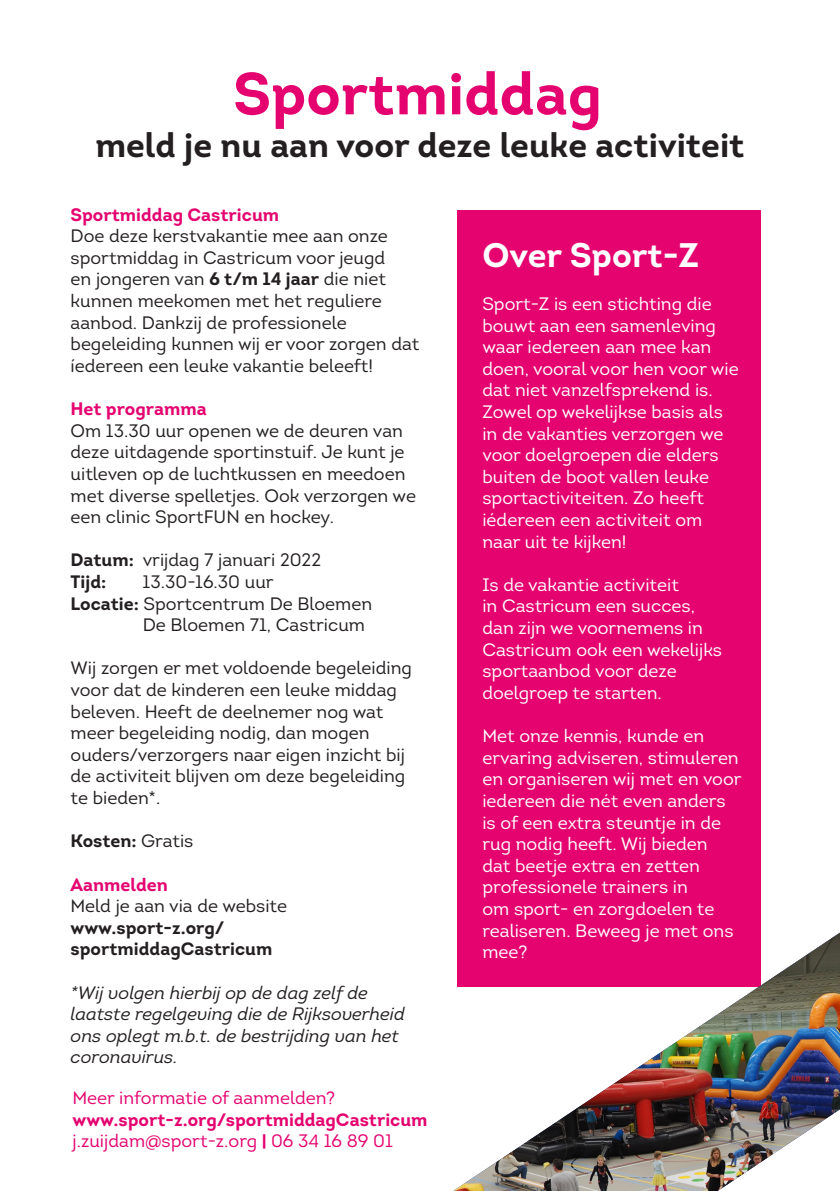
<style>
.page{position:relative;width:840px;height:1191px;background:#fff}
.page>*{position:absolute;margin:0;border:0;box-sizing:border-box;transform-origin:0 0}
.t1{font:700 59px "Intro";color:#e4036f}
.t2{font:700 34px "Intro";color:#231f20}
.t3{font:700 34px "Intro";color:#fff}
.t4{font:18px/21.6px "Intro";color:#231f20}
.t5{font:18px/21.6px "Intro";color:#fff}
.t6{font:italic 18px/21.6px "Intro";color:#231f20}
.t7{font:700 18px "Intro";color:#e4036f}
.t8{font:700 18px/21.6px "Intro";color:#231f20}
.t9{font:18px "Intro";color:#e4036f}
.s1{font-weight:700}
.s2{font-weight:400}
</style>
<div class="page">
<div style="left:457px;top:210px;width:303px;height:776px;background:#e4036f"></div>
<img style="left:453px;top:932px;width:386px;height:259px">
<p class="t1" style="left:233px;top:56px;width:370px">Sportmiddag</p>
<p class="t2" style="left:95px;top:123px;width:650px">meld je nu aan voor deze leuke activiteit</p>
<p class="t7" style="left:71px;top:203px;width:210px">Sportmiddag Castricum</p>
<p class="t4" style="left:71px;top:225px;width:350px">Doe deze kerstvakantie mee aan onze sportmiddag in Castricum voor jeugd<br>en jongeren van <span class="s1">6 t/m 14 jaar</span> die niet kunnen meekomen met het reguliere aanbod. Dankzij de professionele begeleiding kunnen wij er voor zorgen dat íedereen een leuke vakantie beleeft!</p>
<p class="t7" style="left:71px;top:397px;width:137px">Het programma</p>
<p class="t4" style="left:71px;top:420px;width:347px">Om 13.30 uur openen we de deuren van deze uitdagende sportinstuif. Je kunt je uitleven op de luchtkussen en meedoen met diverse spelletjes. Ook verzorgen we een clinic SportFUN en hockey.</p>
<p class="t4" style="left:71px;top:549px;width:252px"><span class="s1">Datum:</span> vrijdag 7 januari 2022</p>
<p class="t8" style="left:71px;top:571px;width:37px">Tijd:</p>
<p class="t4" style="left:71px;top:571px;width:303px;text-indent:72px">13.30-16.30 uur<br><span class="s1">Locatie:</span> Sportcentrum De Bloemen</p>
<p class="t4" style="left:143px;top:614px;width:224px">De Bloemen 71, Castricum</p>
<p class="t4" style="left:71px;top:657px;width:342px">Wij zorgen er met voldoende begeleiding voor dat de kinderen een leuke middag beleven. Heeft de deelnemer nog wat meer begeleiding nodig, dan mogen ouders/verzorgers naar eigen inzicht bij de activiteit blijven om deze begeleiding te bieden*.</p>
<p class="t8" style="left:71px;top:830px;width:124px">Kosten: <span class="s2">Gratis</span></p>
<p class="t7" style="left:71px;top:872px;width:99px">Aanmelden</p>
<p class="t8" style="left:71px;top:895px;width:218px"><span class="s2">Meld je aan via de website </span>www.sport-z.org/ sportmiddagCastricum</p>
<p class="t6" style="left:71px;top:981px;width:336px">*Wij volgen hierbij op de dag zelf de laatste regelgeving die de Rijksoverheid ons oplegt m.b.t. de bestrijding van het coronavirus.</p>
<p class="t9" style="left:73px;top:1086px;width:264px">Meer informatie of aanmelden?</p>
<p class="t7" style="left:73px;top:1107px;width:356px">www.sport-z.org/sportmiddagCastricum</p>
<p class="t9" style="left:73px;top:1130px;width:321px">j.zuijdam@sport-z.org <span class="s1">|</span> 06 34 16 89 01</p>
<p class="t3" style="left:482px;top:233px;width:218px">Over Sport-Z</p>
<p class="t5" style="left:482px;top:293px;width:258px">Sport-Z is een stichting die bouwt aan een samenleving waar iedereen aan mee kan doen, vooral voor hen voor wie dat niet vanzelfsprekend is.<br>Zowel op wekelijkse basis als in de vakanties verzorgen we voor doelgroepen die elders buiten de boot vallen leuke sportactiviteiten. Zo heeft iédereen een activiteit om naar uit te kijken!</p>
<p class="t5" style="left:482px;top:574px;width:241px">Is de vakantie activiteit<br>in Castricum een succes, dan zijn we voornemens in<br>Castricum ook een wekelijks sportaanbod voor deze doelgroep te starten.</p>
<p class="t5" style="left:482px;top:725px;width:223px">Met onze kennis, kunde en</p>
<p class="t5" style="left:482px;top:746px;width:258px">ervaring adviseren, stimuleren</p>
<p class="t5" style="left:482px;top:768px;width:260px">en organiseren wij met en voor</p>
<p class="t5" style="left:482px;top:790px;width:244px">iedereen die nét even anders</p>
<p class="t5" style="left:482px;top:811px;width:240px">is of een extra steuntje in de</p>
<p class="t5" style="left:482px;top:833px;width:226px">rug nodig heeft. Wij bieden</p>
<p class="t5" style="left:482px;top:854px;width:219px">dat beetje extra en zetten</p>
<p class="t5" style="left:482px;top:876px;width:207px">professionele trainers in</p>
<p class="t5" style="left:482px;top:898px;width:233px">om sport- en zorgdoelen te</p>
<p class="t5" style="left:482px;top:919px;width:252px">realiseren. Beweeg je met ons mee?</p>
</div>
